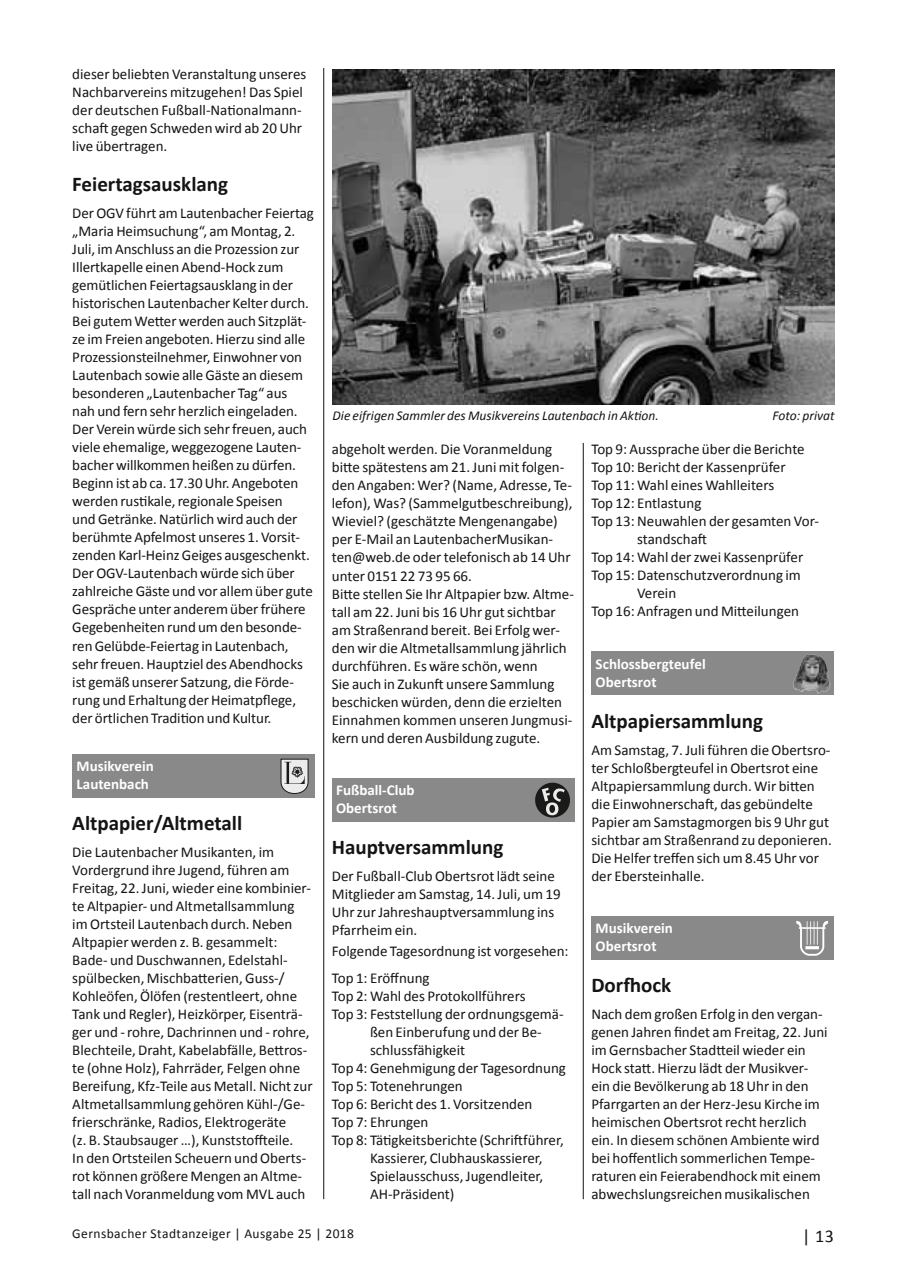
<style>
.page{position:relative;width:902px;height:1280px;background:#fff}
.page>*{position:absolute;margin:0;border:0;box-sizing:border-box;transform-origin:0 0}
.t1{font:700 21px "Calibri";color:#141415}
.t2{font:18px "Calibri";color:#141415}
.t3{font:15px/18px "Calibri";color:#141415}
.t4{font:700 15px/18px "Calibri";color:#fff}
.t5{font:15px "Calibri";letter-spacing:-.02em;color:#141415}
.t6{font:italic 13.5px "Calibri";color:#141415}
.t7{font:13.5px "Calibri";letter-spacing:.025em;color:#141415}
</style>
<div class="page">
<hr style="left:323px;top:68px;width:1px;height:1131px;background:#141415">
<hr style="left:583px;top:443px;width:1px;height:756px;background:#141415">
<div style="left:72px;top:754px;width:243px;height:43px;background:#898989"></div>
<svg style="left:280px;top:759px;width:28px;height:35px"></svg>
<div style="left:332px;top:778px;width:242px;height:44px;background:#898989"></div>
<svg style="left:535px;top:782px;width:35px;height:36px"></svg>
<div style="left:591px;top:652px;width:242px;height:43px;background:#898989"></div>
<svg style="left:801px;top:654px;width:9px;height:11px"></svg>
<div style="left:591px;top:916px;width:242px;height:43px;background:#898989"></div>
<svg style="left:796px;top:921px;width:32px;height:35px"></svg>
<hr style="left:798px;top:927px;width:27px;height:2px;background:#fff">
<img style="left:332px;top:70px;width:502px;height:334px">
<p class="t3" style="left:72px;top:65px;width:235px">dieser beliebten Veranstaltung unseres Nachbarvereins mitzugehen! Das Spiel der deutschen Fußball-Nationalmann&shy;schaft gegen Schweden wird ab 20 Uhr live übertragen.</p>
<h1 class="t1" style="left:72px;top:171px;width:157px">Feiertagsausklang</h1>
<p class="t3" style="left:72px;top:204px;width:243px">Der OGV führt am Lautenbacher Feiertag „Maria Heimsuchung“, am Montag, 2.<br>Juli, im Anschluss an die Prozession zur Illertkapelle einen Abend-Hock zum gemütlichen Feiertagsausklang in der historischen Lautenbacher Kelter durch.<br>Bei gutem Wetter werden auch Sitzplät&shy;ze im Freien angeboten. Hierzu sind alle Prozessionsteilnehmer, Einwohner von Lautenbach sowie alle Gäste an diesem besonderen „Lautenbacher Tag“ aus<br>nah und fern sehr herzlich eingeladen.<br>Der Verein würde sich sehr freuen, auch viele ehemalige, weggezogene Lauten&shy;bacher willkommen heißen zu dürfen.<br>Beginn ist ab ca. 17.30 Uhr. Angeboten werden rustikale, regionale Speisen<br>und Getränke. Natürlich wird auch der berühmte Apfelmost unseres 1. Vorsit&shy;zenden Karl-Heinz Geiges ausgeschenkt.<br>Der OGV-Lautenbach würde sich über zahlreiche Gäste und vor allem über gute Gespräche unter anderem über frühere Gegebenheiten rund um den besonde&shy;ren Gelübde-Feiertag in Lautenbach, sehr freuen. Hauptziel des Abendhocks ist gemäß unserer Satzung, die Förde&shy;rung und Erhaltung der Heimatpflege, der örtlichen Tradition und Kultur.</p>
<p class="t4" style="left:77px;top:757px;width:79px">Musikverein<br>Lautenbach</p>
<h1 class="t1" style="left:72px;top:810px;width:171px">Altpapier/Altmetall</h1>
<p class="t3" style="left:72px;top:843px;width:242px">Die Lautenbacher Musikanten, im Vordergrund ihre Jugend, führen am Freitag, 22. Juni, wieder eine kombinier&shy;te Altpapier- und Altmetallsammlung im Ortsteil Lautenbach durch. Neben Altpapier werden z. B. gesammelt:<br>Bade- und Duschwannen, Edelstahl&shy;spülbecken, Mischbatterien, Guss-/ Kohleöfen, Ölöfen (restentleert, ohne Tank und Regler), Heizkörper, Eisenträ&shy;ger und - rohre, Dachrinnen und - rohre, Blechteile, Draht, Kabelabfälle, Bettros&shy;te (ohne Holz), Fahrräder, Felgen ohne Bereifung, Kfz-Teile aus Metall. Nicht zur Altmetallsammlung gehören Kühl-/Ge&shy;frierschränke, Radios, Elektrogeräte<br>(z. B. Staubsauger …), Kunststoffteile.<br>In den Ortsteilen Scheuern und Oberts&shy;rot können größere Mengen an Altme&shy;tall nach Voranmeldung vom MVL auch</p>
<p class="t6" style="left:332px;top:406px;width:327px">Die eifrigen Sammler des Musikvereins Lautenbach in Aktion.</p>
<p class="t6" style="left:772px;top:406px;width:64px">Foto: privat</p>
<p class="t3" style="left:332px;top:440px;width:243px">abgeholt werden. Die Voranmeldung bitte spätestens am 21. Juni mit folgen&shy;den Angaben: Wer? (Name, Adresse, Te&shy;lefon), Was? (Sammelgutbeschreibung), Wieviel? (geschätzte Mengenangabe) per E-Mail an LautenbacherMusikan&shy;ten@web.de oder telefonisch ab 14 Uhr unter 0151 22 73 95 66.<br>Bitte stellen Sie Ihr Altpapier bzw. Altme&shy;tall am 22. Juni bis 16 Uhr gut sichtbar am Straßenrand bereit. Bei Erfolg wer&shy;den wir die Altmetallsammlung jährlich durchführen. Es wäre schön, wenn<br>Sie auch in Zukunft unsere Sammlung beschicken würden, denn die erzielten Einnahmen kommen unseren Jungmusi&shy;kern und deren Ausbildung zugute.</p>
<p class="t4" style="left:336px;top:781px;width:80px">Fußball-Club<br>Obertsrot</p>
<h1 class="t1" style="left:332px;top:834px;width:173px">Hauptversammlung</h1>
<p class="t3" style="left:332px;top:867px;width:230px">Der Fußball-Club Obertsrot lädt seine<br>Mitglieder am Samstag, 14. Juli, um 19<br>Uhr zur Jahreshauptversammlung ins<br>Pfarrheim ein.</p>
<p class="t3" style="left:332px;top:938px;width:238px;line-height:26.5px">Folgende Tagesordnung ist vorgesehen:<br>Top 1: Eröffnung</p>
<p class="t3" style="left:332px;top:987px;width:195px">Top 2: Wahl des Protokollführers</p>
<p class="t3" style="left:332px;top:1005px;width:233px">Top 3: Feststellung der ordnungsgemä-</p>
<p class="t3" style="left:370px;top:1023px;width:173px">ßen Einberufung und der Be-</p>
<p class="t3" style="left:370px;top:1041px;width:97px">schlussfähigkeit</p>
<p class="t3" style="left:332px;top:1059px;width:235px">Top 4: Genehmigung der Tagesordnung</p>
<p class="t3" style="left:332px;top:1077px;width:132px">Top 5: Totenehrungen</p>
<p class="t3" style="left:332px;top:1095px;width:202px">Top 6: Bericht des 1. Vorsitzenden</p>
<p class="t3" style="left:332px;top:1113px;width:98px">Top 7: Ehrungen</p>
<p class="t3" style="left:332px;top:1131px;width:233px">Top 8: Tätigkeitsberichte (Schriftführer,</p>
<p class="t3" style="left:370px;top:1149px;width:174px">Kassierer, Clubhauskassierer,</p>
<p class="t3" style="left:370px;top:1167px;width:175px">Spielausschuss, Jugendleiter,</p>
<p class="t3" style="left:370px;top:1185px;width:86px">AH-Präsident)</p>
<p class="t3" style="left:591px;top:440px;width:215px">Top 9: Aussprache über die Berichte</p>
<p class="t3" style="left:591px;top:458px;width:196px">Top 10: Bericht der Kassenprüfer</p>
<p class="t5" style="left:591px;top:476px;width:184px">Top 11: Wahl eines Wahlleiters</p>
<p class="t3" style="left:591px;top:494px;width:111px">Top 12: Entlastung</p>
<p class="t3" style="left:591px;top:512px;width:229px">Top 13: Neuwahlen der gesamten Vor-</p>
<p class="t3" style="left:637px;top:530px;width:71px">standschaft</p>
<p class="t3" style="left:591px;top:548px;width:213px">Top 14: Wahl der zwei Kassenprüfer</p>
<p class="t3" style="left:591px;top:566px;width:211px">Top 15: Datenschutzverordnung im</p>
<p class="t3" style="left:637px;top:584px;width:41px">Verein</p>
<p class="t3" style="left:591px;top:602px;width:209px">Top 16: Anfragen und Mitteilungen</p>
<p class="t4" style="left:595px;top:655px;width:111px">Schlossbergteufel<br>Obertsrot</p>
<h1 class="t1" style="left:591px;top:708px;width:173px">Altpapiersammlung</h1>
<p class="t3" style="left:591px;top:740px;width:242px">Am Samstag, 7. Juli führen die Obertsro&shy;ter Schloßbergteufel in Obertsrot eine Altpapiersammlung durch. Wir bitten die Einwohnerschaft, das gebündelte Papier am Samstagmorgen bis 9 Uhr gut sichtbar am Straßenrand zu deponieren.<br>Die Helfer treffen sich um 8.45 Uhr vor der Ebersteinhalle.</p>
<p class="t4" style="left:595px;top:919px;width:79px">Musikverein<br>Obertsrot</p>
<h1 class="t1" style="left:591px;top:972px;width:81px">Dorfhock</h1>
<p class="t3" style="left:591px;top:1005px;width:238px">Nach dem großen Erfolg in den vergan&shy;genen Jahren findet am Freitag, 22. Juni im Gernsbacher Stadtteil wieder ein Hock statt. Hierzu lädt der Musikver&shy;ein die Bevölkerung ab 18 Uhr in den Pfarrgarten an der Herz-Jesu Kirche im heimischen Obertsrot recht herzlich ein. In diesem schönen Ambiente wird bei hoffentlich sommerlichen Tempe&shy;raturen ein Feierabendhock mit einem abwechslungsreichen musikalischen</p>
<p class="t7" style="left:72px;top:1225px;width:283px">Gernsbacher Stadtanzeiger | Ausgabe 25 | 2018</p>
<p class="t2" style="left:802px;top:1224px;width:33px">| 13</p>
</div>
